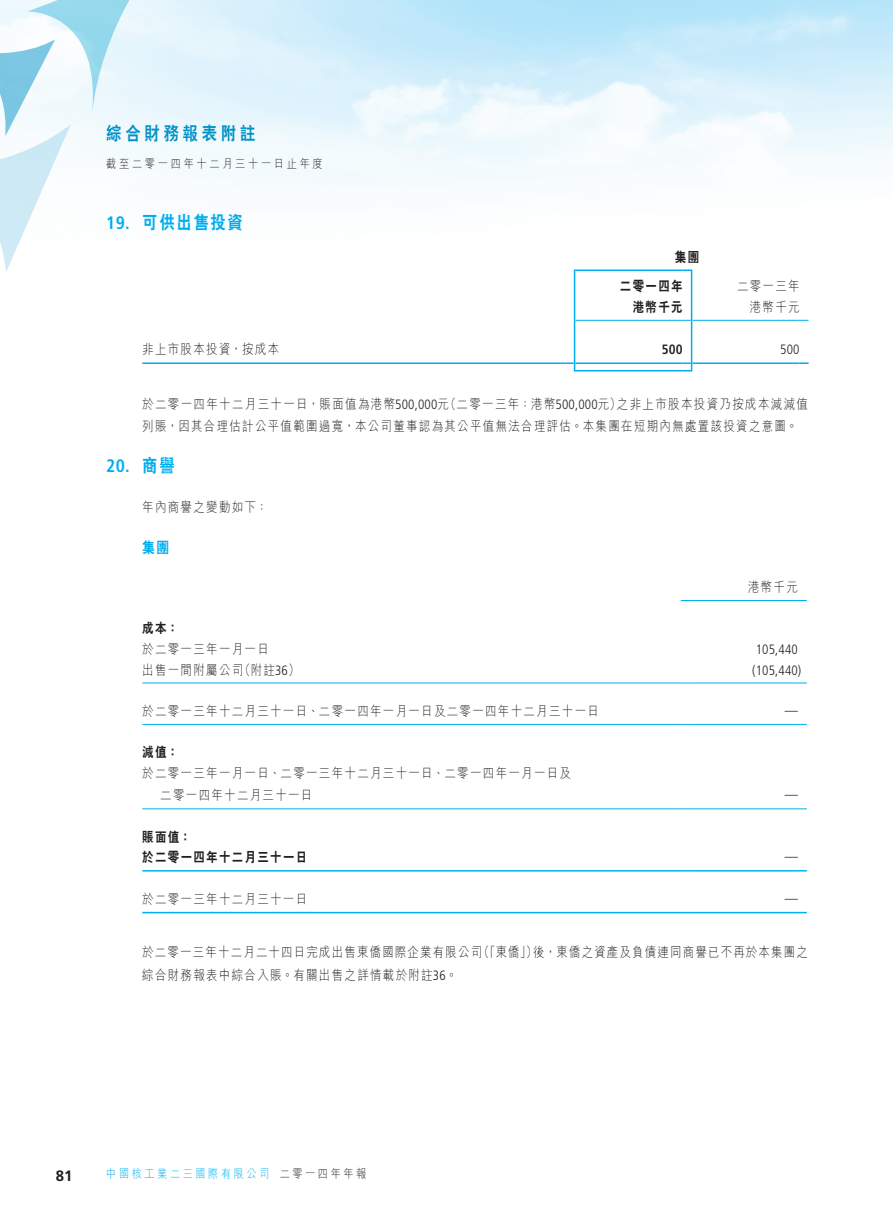
<style>
.page{position:relative;width:893px;height:1212px;background:#fff}
.page>*{position:absolute;margin:0;border:0;box-sizing:border-box;transform-origin:0 0}
.t1{font:800 18px "C Hei 2 HK";letter-spacing:.25em;color:#0092c8;scale:.85 1}
._03_H1{font:800 18px "C Hei 2 HK";letter-spacing:.115em;color:#00aeef;scale:.85 1}
._03_H1-2{font:700 condensed 18px "Frutiger LT Std";color:#00aeef}
.t2{font:700 15px "Frutiger LT Std";color:#231f20}
._04___H2{font:800 15px "C Hei 2 HK";color:#00aeef;scale:.85 1}
._12___P2{font:300 13.5px/22.5px "M Hei HK";letter-spacing:.115em;color:#231f20;scale:.85 1}
._15_Table_Stub{font:300 13.5px "M Hei HK";letter-spacing:.115em;color:#231f20;scale:.85 1}
._31_table_tab_6pt{font:300 condensed 13.5px "Frutiger LT Std";letter-spacing:.01em;color:#231f20}
._15_Table_Stub-2{font:800 13.5px "C Hei 2 HK";letter-spacing:.115em;color:#231f20;scale:.85 1}
._31_table_tab_6pt-2{font:300 13.5px "M Hei HK";letter-spacing:.115em;color:#231f20;scale:.85 1}
._31_table_tab_6pt-3{font:800 13.5px "C Hei 2 HK";letter-spacing:.115em;color:#231f20;scale:.85 1}
._31_table_tab_6pt-4{font:700 condensed 13.5px "Frutiger LT Std";color:#231f20}
.t3{font:300 12px "M Hei HK";letter-spacing:.265em;color:#231f20;scale:.85 1}
.t4{font:300 12px "M Hei HK";letter-spacing:.25em;color:#00aeef;scale:.85 1}
.s1{font-family:"Frutiger LT Std";font-stretch:condensed}
</style>
<div class="page">
<svg style="left:0;top:0;width:153px;height:272px"></svg>
<hr style="left:575px;top:320px;width:108px;height:1px;background:#00aeef">
<hr style="left:692px;top:320px;width:108px;height:1px;background:#00aeef">
<hr style="left:142px;top:362px;width:424px;height:2px;background:#00aeef">
<hr style="left:575px;top:362px;width:108px;height:2px;background:#00aeef">
<hr style="left:692px;top:362px;width:108px;height:2px;background:#00aeef">
<svg style="left:800px;top:362px;width:9px;height:2px"></svg>
<hr style="left:574px;top:269px;width:109px;height:2px;background:#00aeef">
<svg style="left:566px;top:271px;width:9px;height:99px"></svg>
<hr style="left:574px;top:370px;width:109px;height:1px;background:#00aeef">
<svg style="left:683px;top:269px;width:9px;height:102px"></svg>
<hr style="left:690px;top:600px;width:108px;height:1px;background:#00aeef">
<hr style="left:142px;top:683px;width:539px;height:1px;background:#00aeef">
<hr style="left:690px;top:683px;width:108px;height:1px;background:#00aeef">
<hr style="left:142px;top:724px;width:539px;height:1px;background:#00aeef">
<hr style="left:690px;top:724px;width:108px;height:1px;background:#00aeef">
<hr style="left:142px;top:808px;width:539px;height:1px;background:#00aeef">
<hr style="left:690px;top:808px;width:108px;height:1px;background:#00aeef">
<hr style="left:142px;top:870px;width:539px;height:1px;background:#00aeef">
<hr style="left:690px;top:870px;width:108px;height:1px;background:#00aeef">
<hr style="left:142px;top:912px;width:539px;height:1px;background:#00aeef">
<hr style="left:690px;top:912px;width:108px;height:1px;background:#00aeef">
<h1 class="t1" style="left:106px;top:122px;width:177px">綜合財務報表附註</h1>
<p class="t3" style="left:106px;top:155px;width:256px">截至二零一四年十二月三十一日止年度</p>
<p class="_03_H1-2" style="left:106px;top:212px;width:25px">19.</p>
<p class="_03_H1" style="left:142px;top:210px;width:120px">可供出售投資</p>
<p class="_15_Table_Stub" style="left:142px;top:340px;width:163px">非上市股本投資，按成本</p>
<p class="_31_table_tab_6pt-3" style="left:675px;top:248px;width:30px">集團</p>
<p class="_31_table_tab_6pt-3" style="left:620px;top:277px;width:75px">二零一四年</p>
<p class="_31_table_tab_6pt-2" style="left:737px;top:276px;width:75px">二零一三年</p>
<p class="_31_table_tab_6pt-3" style="left:633px;top:298px;width:60px">港幣千元</p>
<p class="_31_table_tab_6pt-2" style="left:750px;top:297px;width:60px">港幣千元</p>
<p class="_31_table_tab_6pt-4" style="left:662px;top:341px;width:22px">500</p>
<p class="_31_table_tab_6pt" style="left:780px;top:342px;width:21px">500</p>
<p class="_03_H1-2" style="left:106px;top:455px;width:25px">20.</p>
<p class="_12___P2" style="left:142px;top:392px;width:773px">於二零一四年十二月三十一日，賬面值為港幣<span class="s1">500,000</span> （元 二零一三年：港幣<span class="s1">500,000</span>元）<br>列賬，因其合理估計公平值範圍過寬，本公司董事認為其公平值無法合理評估。本集團在短期內無處置該投資之意圖。</p>
<p class="_03_H1" style="left:142px;top:453px;width:40px">商譽</p>
<p class="_12___P2" style="left:617px;top:392px;width:226px">之非上市股本投資乃按成本減減值</p>
<p class="_12___P2" style="left:142px;top:495px;width:149px">年內商譽之變動如下：</p>
<p class="_04___H2" style="left:142px;top:537px;width:33px">集團</p>
<p class="_15_Table_Stub-2" style="left:142px;top:619px;width:44px">成本：</p>
<p class="_15_Table_Stub" style="left:142px;top:639px;width:150px">於二零一三年一月一日</p>
<p class="_15_Table_Stub" style="left:239px;top:660px;width:73px">（附註<span class="s1">36</span>(</p>
<p class="_15_Table_Stub" style="left:142px;top:660px;width:120px">出售一間附屬公司</p>
<p class="_15_Table_Stub" style="left:142px;top:701px;width:539px">於二零一三年十二月三十一日、二零一四年一月一日及二零一四年十二月三十一日</p>
<p class="_15_Table_Stub-2" style="left:142px;top:743px;width:44px">減值：</p>
<p class="_15_Table_Stub" style="left:142px;top:763px;width:506px">於二零一三年一月一日、二零一三年十二月三十一日、二零一四年一月一日及</p>
<p class="_15_Table_Stub" style="left:160px;top:786px;width:180px">二零一四年十二月三十一日</p>
<p class="_15_Table_Stub-2" style="left:142px;top:828px;width:59px">賬面值：</p>
<p class="_15_Table_Stub-2" style="left:142px;top:848px;width:196px">於二零一四年十二月三十一日</p>
<p class="_15_Table_Stub" style="left:142px;top:890px;width:195px">於二零一三年十二月三十一日</p>
<p class="_31_table_tab_6pt-2" style="left:748px;top:578px;width:60px">港幣千元</p>
<p class="_31_table_tab_6pt" style="left:756px;top:642px;width:44px">105,440</p>
<p class="_31_table_tab_6pt" style="left:752px;top:662px;width:51px">)105,440(</p>
<p class="_31_table_tab_6pt" style="left:785px;top:702px;width:15px">—</p>
<p class="_31_table_tab_6pt" style="left:785px;top:787px;width:15px">—</p>
<p class="_31_table_tab_6pt" style="left:785px;top:849px;width:15px">—</p>
<p class="_31_table_tab_6pt" style="left:785px;top:890px;width:15px">—</p>
<p class="_12___P2" style="left:478px;top:940px;width:71px">（「東僑」）</p>
<p class="_12___P2" style="left:142px;top:940px;width:401px">於二零一三年十二月二十四日完成出售東僑國際企業有限公司綜合財務報表中綜合入賬。有關出售之詳情載於附註<span class="s1">36</span>。</p>
<p class="_12___P2" style="left:533px;top:940px;width:325px">後，東僑之資產及負債連同商譽已不再於本集團之</p>
<p class="t2" style="left:56px;top:1167px;width:18px">81</p>
<p class="t4" style="left:106px;top:1165px;width:193px">中國核工業二三國際有限公司</p>
<p class="t3" style="left:280px;top:1165px;width:104px">二零一四年年報</p>
</div>
